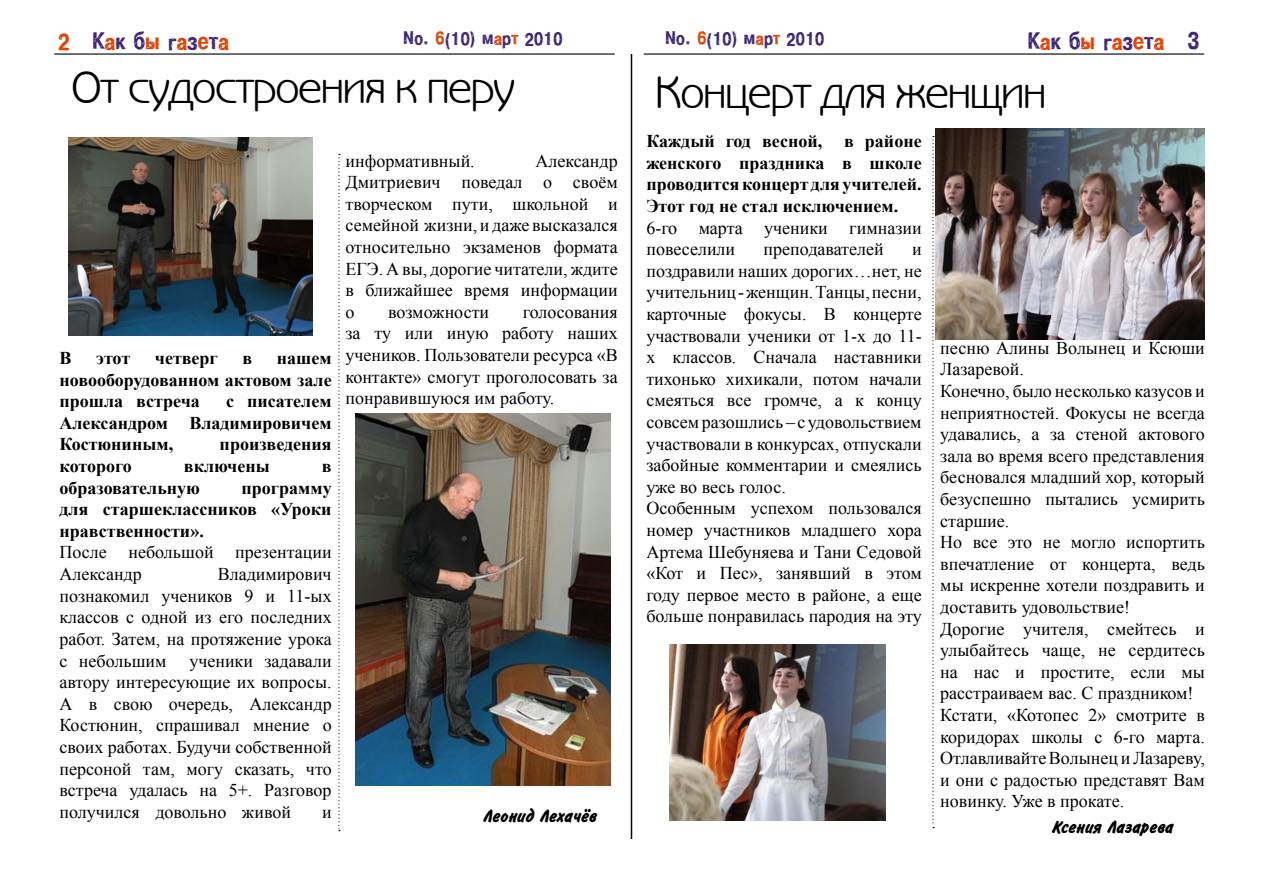
<style>
.page{position:relative;width:1263px;height:893px;background:#fff}
.page>*{position:absolute;margin:0;border:0;box-sizing:border-box;transform-origin:0 0}
.t1{font:45px "Benguiat Gothic CTT";color:#000}
.t2{font:27px "Crash CTT";color:#3e2779}
.t3{font:27px "Crash CTT";color:#e14300}
.t4{font:21px "Crash CTT";color:#3e2779}
.t5{font:18px/21.6px "Times New Roman";color:#000}
.t6{font:700 18px/21.6px "Times New Roman";color:#000;text-align:justify}
.t7{font:700 18px "Inform CTT";color:#000}
.s1{color:#e14300}
</style>
<div class="page">
<hr style="left:631px;top:54px;width:1px;height:785px;background:#000">
<hr style="left:54px;top:53px;width:561px;height:2px;background:#000">
<hr style="left:644px;top:53px;width:560px;height:2px;background:#000">
<svg style="left:338px;top:154px;width:2px;height:677px"></svg>
<svg style="left:932px;top:136px;width:2px;height:692px"></svg>
<img style="left:356px;top:413px;width:254px;height:372px">
<img style="left:68px;top:138px;width:244px;height:198px">
<img style="left:935px;top:129px;width:270px;height:210px">
<img style="left:669px;top:644px;width:216px;height:177px">
<h2 class="t2" style="left:92px;top:28px;width:138px">К<span class="s1">а</span>к б<span class="s1">ы</span> г<span class="s1">а</span>з<span class="s1">е</span>т<span class="s1">а</span></h2>
<p class="t4" style="left:665px;top:29px;width:161px">No. <span class="s1">6</span>(10) м<span class="s1">а</span>р<span class="s1">т</span> 2010</p>
<h2 class="t2" style="left:1027px;top:28px;width:138px">К<span class="s1">а</span>к б<span class="s1">ы</span> г<span class="s1">а</span>з<span class="s1">е</span>т<span class="s1">а</span></h2>
<h2 class="t3" style="left:58px;top:28px;width:13px">2</h2>
<p class="t4" style="left:403px;top:29px;width:161px">No. <span class="s1">6</span>(10) м<span class="s1">а</span>р<span class="s1">т</span> 2010</p>
<h2 class="t2" style="left:1188px;top:27px;width:13px">3</h2>
<h1 class="t1" style="left:72px;top:62px;width:443px">От судостроения к перу</h1>
<p class="t6" style="left:60px;top:347px;width:14px">В</p>
<p class="t6" style="left:96px;top:347px;width:35px">этот</p>
<p class="t6" style="left:155px;top:347px;width:64px">четверг</p>
<p class="t6" style="left:242px;top:347px;width:11px">в</p>
<p class="t6" style="left:60px;top:347px;width:274px;text-indent:217px">нашем новооборудованном актовом зале прошла встреча</p>
<p class="t6" style="left:60px;top:390px;width:274px;text-indent:166px">с писателем Александром Владимировичем Костюниным,</p>
<p class="t6" style="left:220px;top:433px;width:114px">произведения</p>
<p class="t6" style="left:60px;top:455px;width:74px">которого</p>
<p class="t6" style="left:184px;top:455px;width:87px">включены</p>
<p class="t6" style="left:322px;top:455px;width:11px">в</p>
<p class="t6" style="left:60px;top:476px;width:142px">образовательную</p>
<p class="t6" style="left:60px;top:476px;width:274px;text-indent:182px">программу для старшеклассников «Уроки нравственности».</p>
<p class="t5" style="left:60px;top:541px;width:274px">После небольшой презентации<br>Александр</p>
<p class="t5" style="left:60px;top:563px;width:274px;text-align:justify;text-indent:158px">Владимирович познакомил учеников 9 и 11-ых классов с одной из его последних работ. Затем, на протяжение урока с небольшим</p>
<p class="t5" style="left:60px;top:649px;width:274px;text-align:justify;text-indent:130px">ученики задавали автору интересующие их вопросы.<br>А в свою очередь, Александр Костюнин, спрашивал мнение о своих работах. Будучи собственной персоной там, могу сказать, что встреча удалась на 5+. Разговор получился довольно живой</p>
<p class="t5" style="left:322px;top:801px;width:11px">и</p>
<p class="t5" style="left:345px;top:150px;width:131px">информативный.</p>
<p class="t5" style="left:345px;top:150px;width:274px;text-align:justify;text-indent:190px">Александр Дмитриевич поведал о своём творческом пути, школьной и семейной жизни, и даже высказался относительно экзаменов формата ЕГЭ. А вы, дорогие читатели, ждите в ближайшее время информации о</p>
<p class="t5" style="left:345px;top:301px;width:274px;text-align:justify;text-indent:177px">голосования за ту или иную работу наших учеников. Пользователи ресурса «В контакте» смогут проголосовать за понравившуюся им работу.</p>
<p class="t5" style="left:388px;top:301px;width:103px">возможности</p>
<p class="t7" style="left:483px;top:805px;width:115px">Леонид Лехачёв</p>
<h1 class="t1" style="left:656px;top:68px;width:391px">Концерт для женщин</h1>
<p class="t6" style="left:646px;top:130px;width:277px">Каждый год весной, в районе женского праздника в школе проводится концерт для учителей.<br>Этот год не стал исключением.</p>
<p class="t5" style="left:646px;top:216px;width:277px">6-го марта ученики гимназии повеселили</p>
<p class="t5" style="left:764px;top:238px;width:122px">преподавателей</p>
<p class="t5" style="left:646px;top:238px;width:277px;text-indent:266px">и поздравили наших дорогих…нет, не учительниц - женщин. Танцы, песни, карточные фокусы. В концерте участвовали ученики от 1-х до 11- х классов. Сначала наставники тихонько хихикали, потом начали смеяться все громче, а к концу совсем разошлись – с удовольствием участвовали в конкурсах, отпускали забойные комментарии и смеялись уже во весь голос.<br>Особенным успехом пользовался номер участников младшего хора<br>Артема Шебуняева и Тани Седовой «Кот и Пес», занявший в этом году первое место в районе, а еще больше понравилась пародия на эту</p>
<p class="t5" style="left:940px;top:337px;width:266px">песню Алины Волынец и Ксюши<br>Лазаревой.<br>Конечно, было несколько казусов и неприятностей. Фокусы не всегда удавались, а за стеной актового зала во время всего представления бесновался младший хор, который безуспешно пытались усмирить старшие.<br>Но все это не могло испортить впечатление от концерта, ведь мы искренне хотели поздравить и доставить удовольствие!<br>Дорогие учителя, смейтесь и улыбайтесь чаще, не сердитесь на нас и простите, если мы расстраиваем вас. С праздником!<br>Кстати, «Котопес 2» смотрите в коридорах школы с 6-го марта.<br>Отлавливайте Волынец и Лазареву, и они с радостью представят Вам новинку. Уже в прокате.</p>
<p class="t7" style="left:1052px;top:817px;width:123px">Ксения Лазарева</p>
</div>
